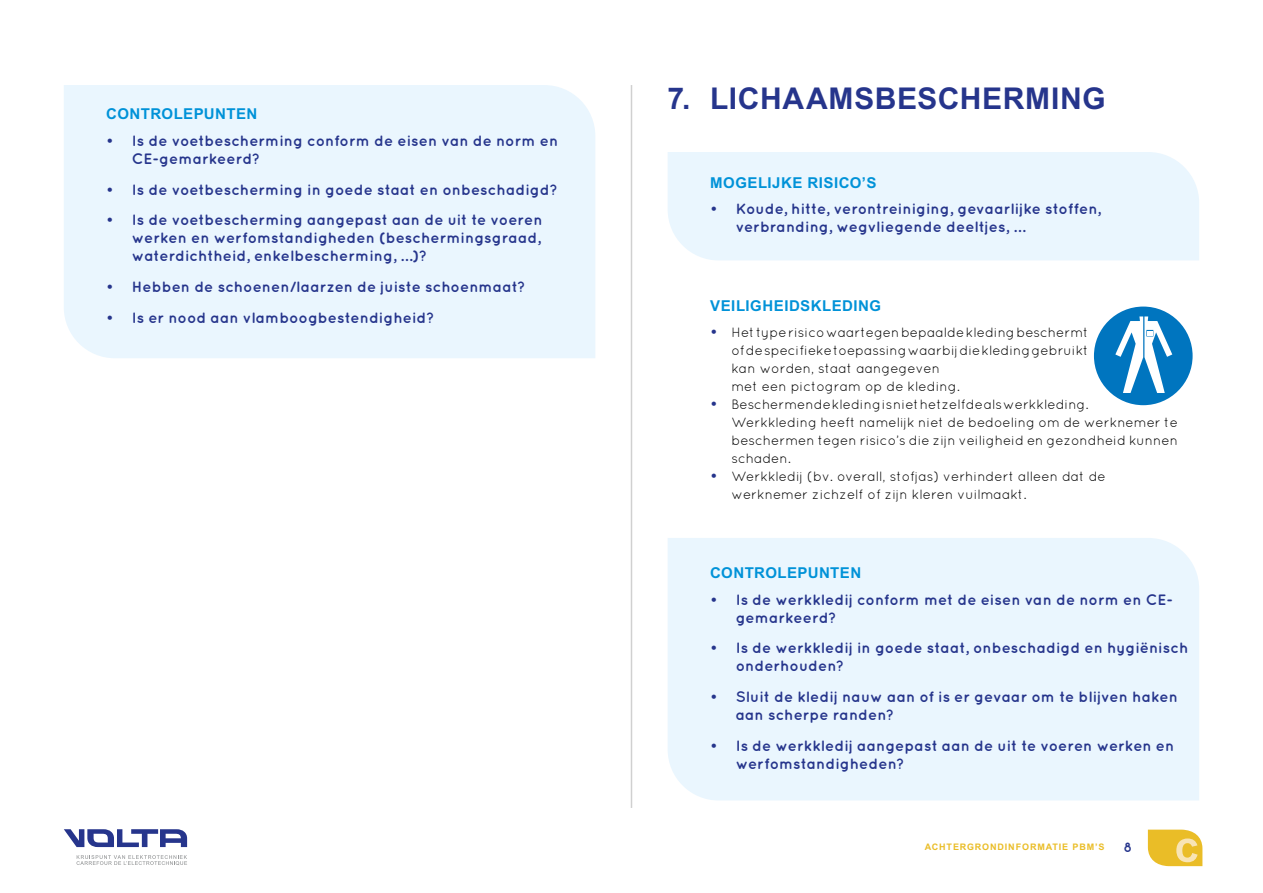
<style>
.page{position:relative;width:1263px;height:893px;background:#fff}
.page>*{position:absolute;margin:0;border:0;box-sizing:border-box;transform-origin:0 0}
._01_Hoofdtitel{font:700 30px "Arial";letter-spacing:.025em;color:#26358c}
.t1{font:700 15px/18px "Quicksand";letter-spacing:.005em;color:#26358c}
._02_Ondertitel{font:700 15px "Arial";letter-spacing:.03em;color:#0092d8}
.t2{font:13.5px/18px "Quicksand";color:#000}
.t3{font:700 13.5px "Quicksand";color:#26358c}
.t4{font:700 9px "Arial";letter-spacing:.1em;color:#eabd27}
.s1{font-weight:700;font-size:15px;color:#26358c}
</style>
<div class="page">
<svg style="left:1148px;top:830px;width:54px;height:36px;background:#edc648"></svg>
<hr style="left:631px;top:85px;width:1px;height:723px;background:#d0d0d0">
<div style="left:64px;top:85px;width:531px;height:273px;background:#eaf6fe"></div>
<div style="left:668px;top:152px;width:531px;height:108px;background:#eaf6fe"></div>
<div style="left:668px;top:538px;width:531px;height:262px;background:#eaf6fe"></div>
<svg style="left:77px;top:855px;width:110px;height:10px"></svg>
<svg style="left:64px;top:829px;width:123px;height:18px"></svg>
<div style="left:1094px;top:307px;width:98px;height:98px;background:#0075bf;border-radius:50%"></div>
<svg style="left:1115px;top:316px;width:57px;height:77px"></svg>
<p class="_02_Ondertitel" style="left:106px;top:105px;width:153px">CONTROLEPUNTEN</p>
<p class="t1" style="left:132px;top:131px;width:428px;text-indent:-26px">• Is de voetbescherming conform de eisen van de norm en<br>CE-gemarkeerd?</p>
<p class="t1" style="left:106px;top:180px;width:453px">• Is de voetbescherming in goede staat en onbeschadigd?</p>
<p class="t1" style="left:132px;top:211px;width:412px;text-align:justify;text-indent:-26px">• Is de voetbescherming aangepast aan de uit te voeren werken en werfomstandigheden (beschermingsgraad, waterdichtheid, enkelbescherming, …)?</p>
<p class="t1" style="left:106px;top:277px;width:421px">• Hebben de schoenen/laarzen de juiste schoenmaat?</p>
<p class="t1" style="left:106px;top:308px;width:330px">• Is er nood aan vlamboogbestendigheid?</p>
<p class="_01_Hoofdtitel" style="left:668px;top:81px;width:440px">7. LICHAAMSBESCHERMING</p>
<p class="_02_Ondertitel" style="left:710px;top:173px;width:168px">MOGELIJKE RISICO’S</p>
<p class="t1" style="left:736px;top:199px;width:367px;text-indent:-26px">• Koude, hitte, verontreiniging, gevaarlijke stoffen, verbranding, wegvliegende deeltjes, ...</p>
<p class="_02_Ondertitel" style="left:710px;top:297px;width:173px">VEILIGHEIDSKLEDING</p>
<p class="t2" style="left:731px;top:323px;width:359px;text-indent:-21px"><span class="s1">•</span> Het type risico waartegen bepaalde kleding beschermt of de specifieke toepassing waarbij die kleding gebruikt kan worden, staat aangegeven<br>met een pictogram op de kleding.</p>
<p class="t2" style="left:731px;top:395px;width:448px;text-indent:-21px"><span class="s1">•</span> Beschermende kleding is niet hetzelfde als werkkleding.<br>Werkkleding heeft namelijk niet de bedoeling om de werknemer te beschermen tegen risico’s die zijn veiligheid en gezondheid kunnen schaden.</p>
<p class="t2" style="left:731px;top:467px;width:376px;text-indent:-21px"><span class="s1">•</span> Werkkledij (bv. overall, stofjas) verhindert alleen dat de werknemer zichzelf of zijn kleren vuilmaakt.</p>
<p class="_02_Ondertitel" style="left:710px;top:564px;width:153px">CONTROLEPUNTEN</p>
<p class="t1" style="left:736px;top:590px;width:437px;text-indent:-26px">• Is de werkkledij conform met de eisen van de norm en CE&shy;gemarkeerd?</p>
<p class="t1" style="left:736px;top:639px;width:454px;text-indent:-26px">• Is de werkkledij in goede staat, onbeschadigd en hygiënisch onderhouden?</p>
<p class="t1" style="left:736px;top:687px;width:444px;text-indent:-26px">• Sluit de kledij nauw aan of is er gevaar om te blijven haken aan scherpe randen?</p>
<p class="t1" style="left:736px;top:736px;width:440px;text-indent:-26px">• Is de werkkledij aangepast aan de uit te voeren werken en werfomstandigheden?</p>
<p class="t4" style="left:925px;top:841px;width:181px">ACHTERGRONDINFORMATIE PBM’S</p>
<p class="t3" style="left:1124px;top:839px;width:10px">8</p>
</div>
